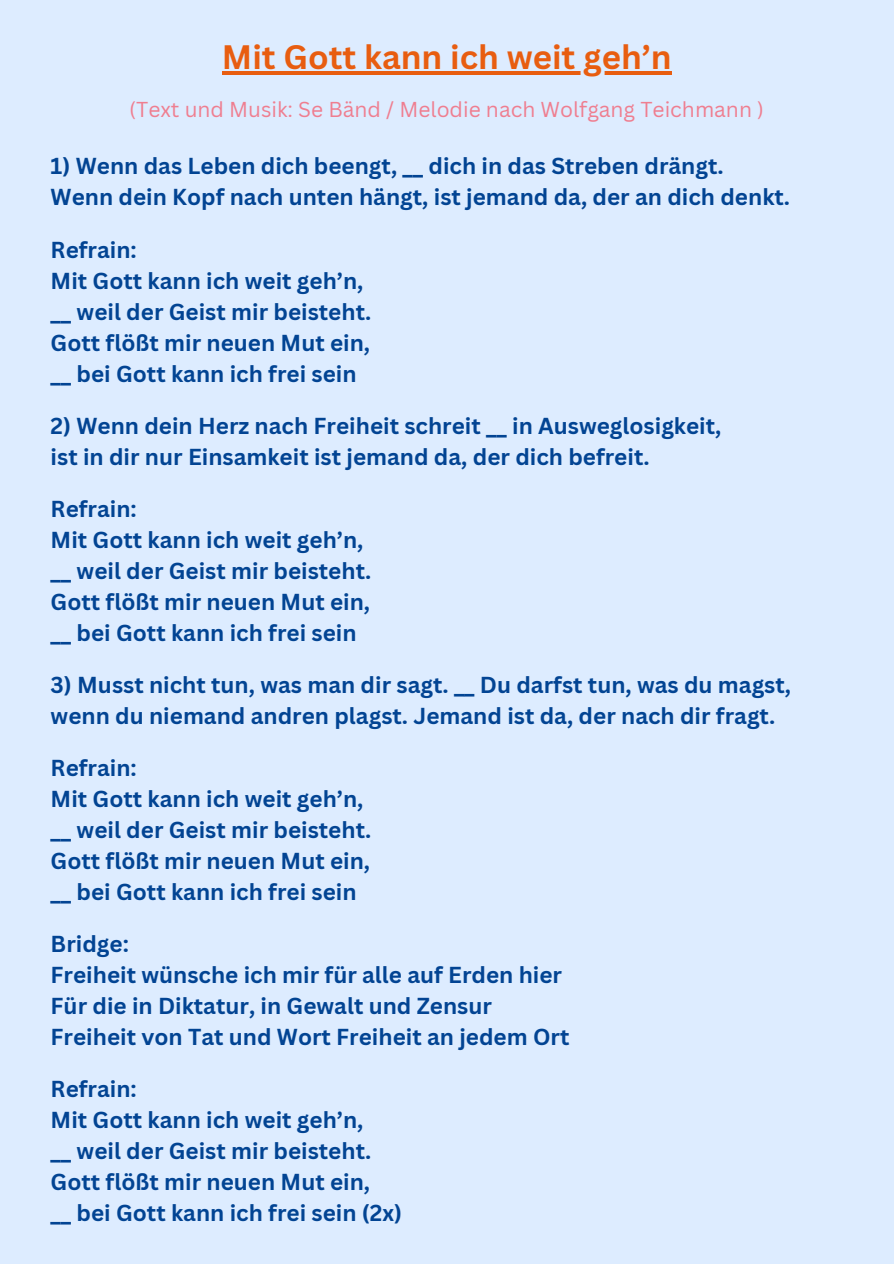
<style>
.page{position:relative;width:894px;height:1264px;background:#fff}
.page>*{position:absolute;margin:0;border:0;box-sizing:border-box;transform-origin:0 0}
.t1{font:700 33px "Canva Sans";color:#e85d10}
.t2{font:700 22.5px/31px "Canva Sans";color:#024493}
.t3{font:21px "Canva Sans";color:#ef7e90}
</style>
<div class="page">
<div style="left:0;top:0;width:893px;height:1263px;background:#ddecff"></div>
<hr style="left:222px;top:71px;width:449px;height:3px;background:#e85d10">
<h1 class="t1" style="left:222px;top:34px;width:451px">Mit Gott kann ich weit geh’n</h1>
<p class="t3" style="left:129px;top:95px;width:636px">(Text und Musik: Se Bänd / Melodie nach Wolfgang Teichmann )</p>
<h2 class="t2" style="left:51px;top:150px;width:740px">1) Wenn das Leben dich beengt, __ dich in das Streben drängt.<br>Wenn dein Kopf nach unten hängt, ist jemand da, der an dich denkt.</h2>
<h2 class="t2" style="left:51px;top:233px;width:322px">Refrain:<br>Mit Gott kann ich weit geh’n, __ weil der Geist mir beisteht.<br>Gott flößt mir neuen Mut ein, __ bei Gott kann ich frei sein</h2>
<h2 class="t2" style="left:51px;top:409px;width:672px">2) Wenn dein Herz nach Freiheit schreit __ in Ausweglosigkeit, ist in dir nur Einsamkeit ist jemand da, der dich befreit.</h2>
<h2 class="t2" style="left:51px;top:492px;width:322px">Refrain:<br>Mit Gott kann ich weit geh’n, __ weil der Geist mir beisteht.<br>Gott flößt mir neuen Mut ein, __ bei Gott kann ich frei sein</h2>
<h2 class="t2" style="left:51px;top:668px;width:741px">3) Musst nicht tun, was man dir sagt. __ Du darfst tun, was du magst, wenn du niemand andren plagst. Jemand ist da, der nach dir fragt.</h2>
<h2 class="t2" style="left:51px;top:751px;width:322px">Refrain:<br>Mit Gott kann ich weit geh’n, __ weil der Geist mir beisteht.<br>Gott flößt mir neuen Mut ein, __ bei Gott kann ich frei sein</h2>
<h2 class="t2" style="left:51px;top:927px;width:520px">Bridge:<br>Freiheit wünsche ich mir für alle auf Erden hier Für die in Diktatur, in Gewalt und Zensur Freiheit von Tat und Wort Freiheit an jedem Ort</h2>
<h2 class="t2" style="left:51px;top:1072px;width:353px">Refrain:<br>Mit Gott kann ich weit geh’n,<br>__ weil der Geist mir beisteht.<br>Gott flößt mir neuen Mut ein,<br>__ bei Gott kann ich frei sein (2x)</h2>
</div>
